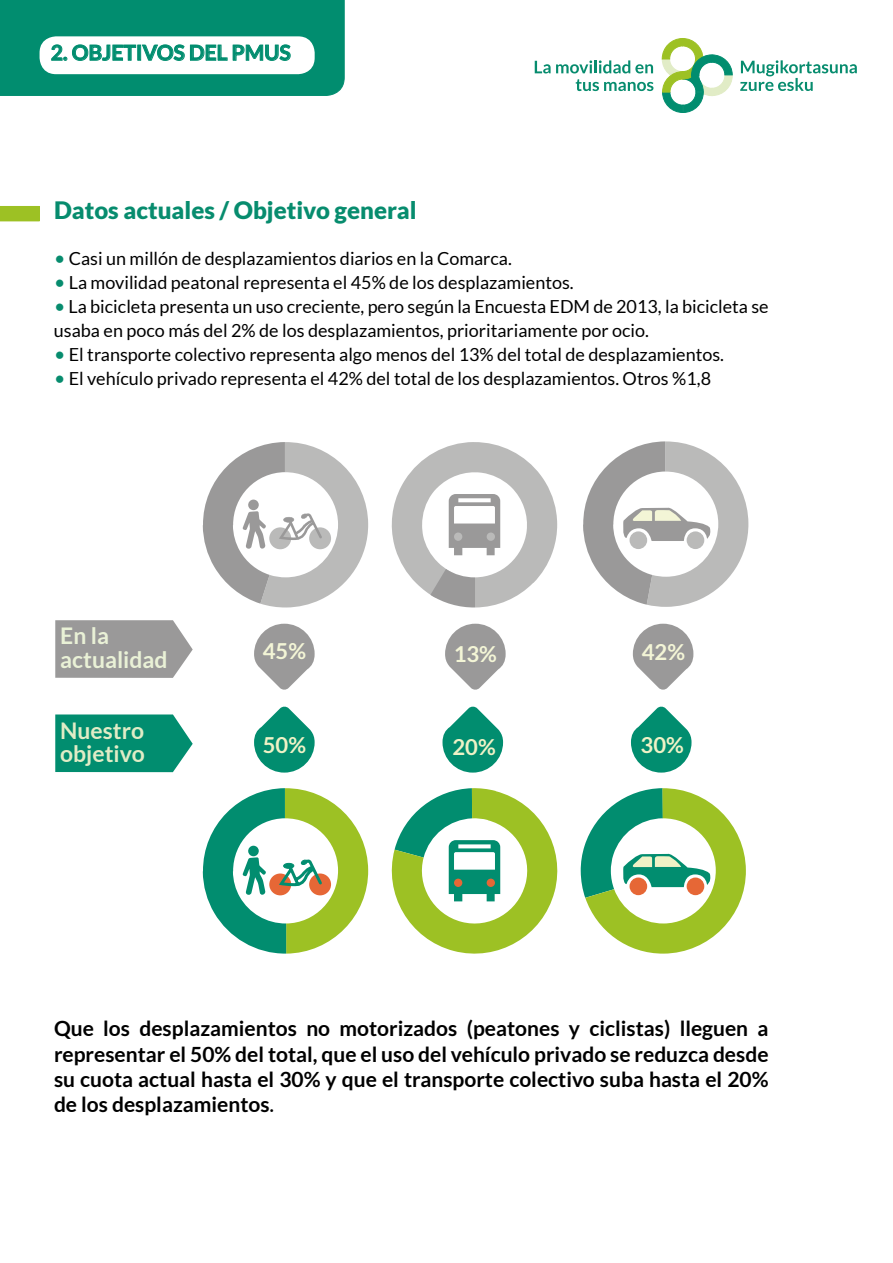
<style>
.page{position:relative;width:893px;height:1263px;background:#fff}
.page>*{position:absolute;margin:0;border:0;box-sizing:border-box;transform-origin:0 0}
.t1{font:900 24px "Lato";color:#078c6e}
.t2{font:700 22.95px/23.7px "Lato";color:#e1ecc6}
.t3{font:700 22.05px "Lato";color:#eff2c6}
.t4{font:700 21px/25.2px "Lato";color:#000;text-align:justify}
.t5{font:700 21px "Lato";color:#018d6f}
.t6{font:18px/24px "Lato";color:#000}
.s1{font-size:19.5px;color:#078c6e}
.s2{font-size:18px}
</style>
<div class="page">
<svg style="left:662px;top:38px;width:71px;height:75px"></svg>
<svg style="left:740px;top:60px;width:117px;height:31px"></svg>
<svg style="left:535px;top:60px;width:118px;height:13px"></svg>
<svg style="left:576px;top:79px;width:77px;height:12px"></svg>
<svg style="left:0;top:206px;width:39px;height:15px"></svg>
<svg style="left:0;top:0;width:344px;height:96px"></svg>
<svg style="left:55px;top:714px;width:138px;height:58px;background:#15967a"></svg>
<svg style="left:254px;top:706px;width:61px;height:67px"></svg>
<svg style="left:442px;top:706px;width:61px;height:67px"></svg>
<svg style="left:631px;top:706px;width:60px;height:67px"></svg>
<svg style="left:391px;top:788px;width:167px;height:166px"></svg>
<svg style="left:581px;top:788px;width:165px;height:166px"></svg>
<div style="left:629px;top:877px;width:18px;height:18px;background:#e66736;border-radius:50%"></div>
<div style="left:687px;top:877px;width:17px;height:18px;background:#e66736;border-radius:50%"></div>
<svg style="left:203px;top:788px;width:166px;height:166px"></svg>
<div style="left:454px;top:879px;width:8px;height:8px;background:#e66736;border-radius:50%"></div>
<div style="left:487px;top:879px;width:8px;height:8px;background:#e66736;border-radius:50%"></div>
<svg style="left:55px;top:441px;width:694px;height:249px"></svg>
<p class="t5" style="left:51px;top:41px;width:241px">2. OBJETIVOS DEL PMUS</p>
<h1 class="t1" style="left:54px;top:196px;width:364px">Datos actuales / Objetivo general</h1>
<p class="t6" style="left:54px;top:246px;width:459px"><span class="s1">•</span> Casi un millón de desplazamientos diarios en la Comarca.</p>
<p class="t6" style="left:54px;top:270px;width:521px"><span class="s1">•</span> La movilidad peatonal representa el 45% de los desplazamientos.</p>
<p class="t6" style="left:54px;top:294px;width:716px"><span class="s1">•</span> La bicicleta presenta un uso creciente, pero según la Encuesta EDM de 2013, la bicicleta se usaba en poco más del 2% de los desplazamientos, prioritariamente por ocio.</p>
<p class="t6" style="left:54px;top:342px;width:672px"><span class="s1">•</span> El transporte colectivo representa algo menos del 13% del total de desplazamientos.</p>
<p class="t6" style="left:54px;top:366px;width:659px"><span class="s1">•</span> El vehículo privado representa el 42% del total de los desplazamientos. Otros %1,8</p>
<p class="t2" style="left:60px;top:624px;width:109px">En la actualidad</p>
<p class="t2" style="left:60px;top:718px;width:86px">Nuestro objetivo</p>
<p class="t3" style="left:263px;top:639px;width:45px">45%</p>
<p class="t3" style="left:454px;top:641px;width:45px">13%</p>
<p class="t3" style="left:642px;top:639px;width:45px">42%</p>
<p class="t3" style="left:263px;top:732px;width:45px">50%</p>
<p class="t3" style="left:452px;top:734px;width:45px">20%</p>
<p class="t3" style="left:641px;top:732px;width:45px">30%</p>
<p class="t4" style="left:54px;top:1016px;width:716px">Que los desplazamientos no motorizados (peatones y ciclistas) lleguen a representar el 50% del total, que el uso del vehículo privado se reduzca desde su cuota actual hasta el 30% y que el transporte colectivo suba hasta el 20% de los desplazamientos<span class="s2">.</span></p>
</div>
